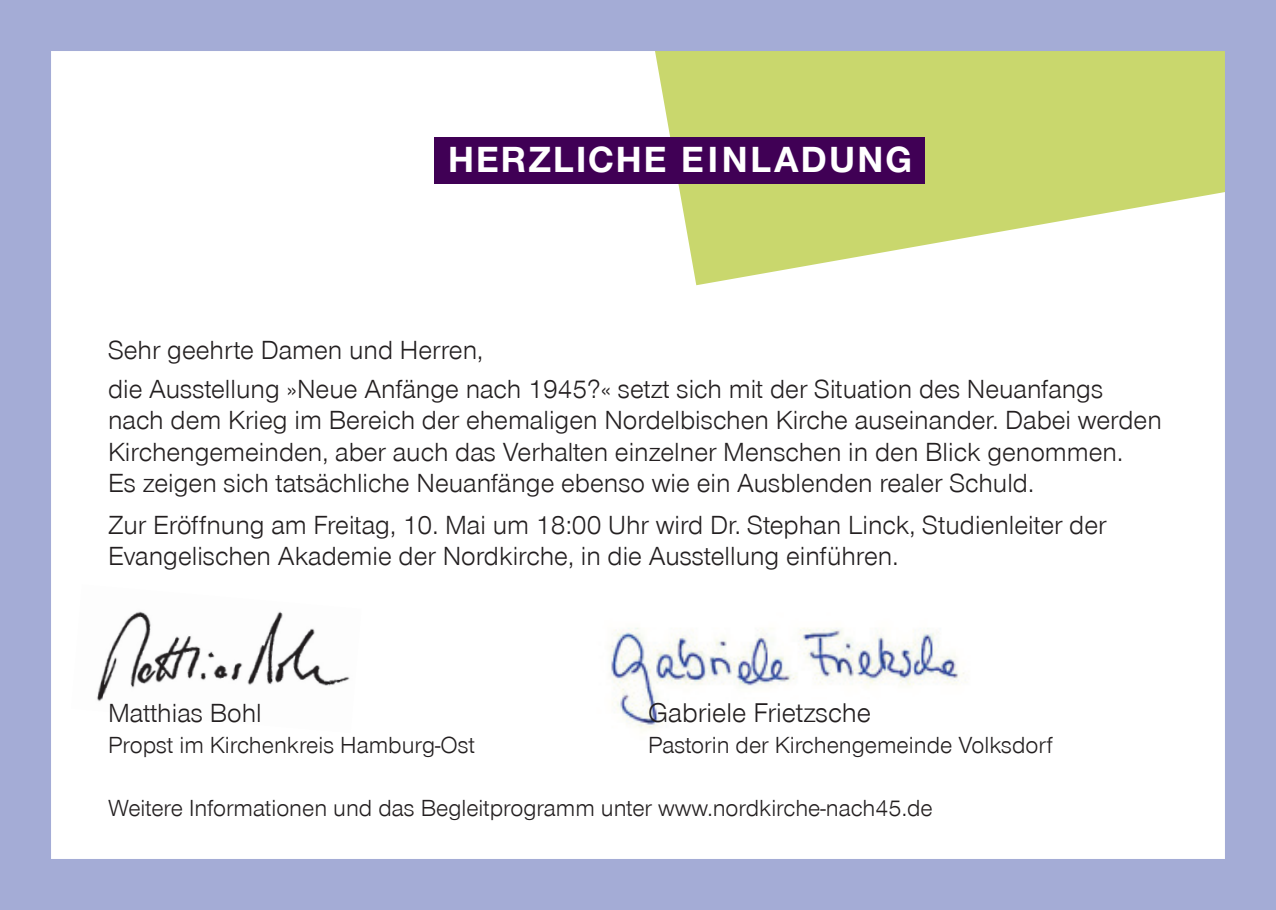
<style>
.page{position:relative;width:1276px;height:910px;background:#fff}
.page>*{position:absolute;margin:0;border:0;box-sizing:border-box;transform-origin:0 0}
.t1{font:700 37.5px "Nordelbica";letter-spacing:.055em;color:#fff}
.t2{font:27.9px "Nordelbica";color:#231f20}
.t3{font:27px/31.5px "Nordelbica";color:#231f20}
.t4{font:24px "Nordelbica";color:#231f20}
</style>
<div class="page">
<svg style="left:647px;top:52px;width:577px;height:233px;fill:#c9d76d"></svg>
<div style="left:435px;top:137px;width:490px;height:46px;background:#400055"></div>
<div style="left:0;top:0;width:1276px;height:910px;border:51px solid #a4acd6"></div>
<img style="left:96px;top:611px;width:254px;height:91px">
<img style="left:610px;top:627px;width:355px;height:104px">
<h1 class="t1" style="left:448px;top:138px;width:300px">HERZLICHE EINLA</h1>
<h1 class="t1" style="left:801px;top:138px;width:113px">DUNG</h1>
<p class="t3" style="left:108px;top:331px;width:996px;line-height:38.4px">Sehr geehrte Damen und Herren,<br>die Ausstellung »Neue Anfänge nach 1945?« setzt sich mit der Situation des Neuanfangs</p>
<p class="t3" style="left:108px;top:405px;width:1055px">nach dem Krieg im Bereich der ehemaligen Nordelbischen Kirche auseinander. Dabei werden<br>Kirchengemeinden, aber auch das Verhalten einzelner Menschen in den Blick genommen.<br>Es zeigen sich tatsächliche Neuanfänge ebenso wie ein Ausblenden realer Schuld.</p>
<p class="t3" style="left:108px;top:509px;width:1000px">Zur Eröffnung am Freitag, 10. Mai um 18:00 Uhr wird Dr. Stephan Linck, Studienleiter der<br>Evangelischen Akademie der Nordkirche, in die Ausstellung einführen.</p>
<p class="t3" style="left:108px;top:698px;width:155px">Matthias Bohl</p>
<p class="t2" style="left:648px;top:697px;width:224px">Gabriele Frietzsche</p>
<p class="t4" style="left:108px;top:732px;width:368px">Propst im Kirchenkreis Hamburg-Ost</p>
<p class="t4" style="left:648px;top:732px;width:406px">Pastorin der Kirchengemeinde Volksdorf</p>
<p class="t4" style="left:108px;top:795px;width:826px">Weitere Informationen und das Begleitprogramm unter www.nordkirche-nach45.de</p>
</div>
